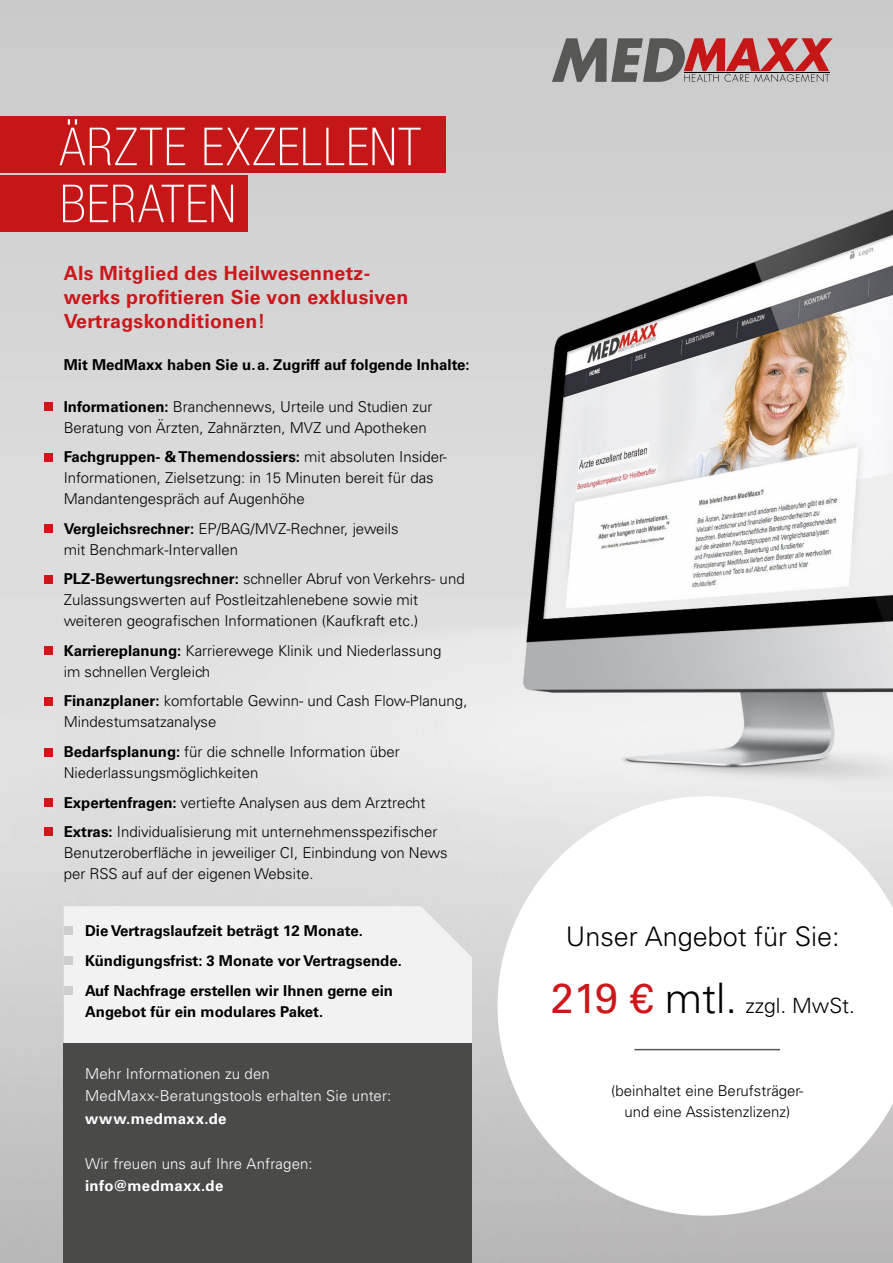
<style>
.page{position:relative;width:893px;height:1263px;background:#fff}
.page>*{position:absolute;margin:0;border:0;box-sizing:border-box;transform-origin:0 0}
.t1{font:100 condensed 52.5px/57px "Helvetica Neue LT Std";letter-spacing:.025em;color:#fff}
.t2{font:300 27px "Univers LT Std";color:#000}
.t3{font:300 21px "Univers LT Std";color:#000}
.t4{font:700 19.5px/24px "Univers LT Std";letter-spacing:.015em;color:#cd171a}
.t5{font:300 15px/21px "Univers LT Std";color:#000}
.t6{font:700 15px/29.5px "Univers LT Std";color:#000}
.t7{font:300 15px/22.5px "Univers LT Std";letter-spacing:.01em;color:#fff}
.t8{font:700 15px "Univers LT Std";letter-spacing:.025em;color:#fff}
.s1{font-weight:700}
.s2{font-weight:400;font-size:42px;color:#cd171a}
.s3{font-size:42px}
</style>
<div class="page">
<img style="left:0;top:0;width:893px;height:1263px">
<div style="left:64px;top:906px;width:408px;height:137px;background:#f2f2f2"></div>
<div style="left:0;top:116px;width:445px;height:56px;background:#c51718"></div>
<div style="left:0;top:175px;width:247px;height:57px;background:#c51718"></div>
<svg style="left:552px;top:38px;width:281px;height:44px;background:#a58080"></svg>
<hr style="left:684px;top:72px;width:146px;height:1px;background:#000">
<div style="left:64px;top:1043px;width:408px;height:220px;background:#4a4a49"></div>
<svg style="left:497px;top:796px;width:396px;height:420px"></svg>
<div style="left:45px;top:402px;width:8px;height:9px;background:#cd171a"></div>
<div style="left:45px;top:453px;width:8px;height:9px;background:#cd171a"></div>
<div style="left:45px;top:525px;width:8px;height:8px;background:#cd171a"></div>
<div style="left:45px;top:575px;width:8px;height:8px;background:#cd171a"></div>
<div style="left:45px;top:647px;width:8px;height:8px;background:#cd171a"></div>
<div style="left:45px;top:748px;width:8px;height:8px;background:#cd171a"></div>
<div style="left:45px;top:697px;width:8px;height:8px;background:#cd171a"></div>
<div style="left:45px;top:798px;width:8px;height:9px;background:#cd171a"></div>
<div style="left:45px;top:827px;width:8px;height:9px;background:#cd171a"></div>
<div style="left:64px;top:927px;width:8px;height:8px;background:#cecece"></div>
<div style="left:64px;top:956px;width:8px;height:9px;background:#cecece"></div>
<div style="left:64px;top:986px;width:8px;height:8px;background:#cecece"></div>
<hr style="left:634px;top:1049px;width:146px;height:1px;background:#575756">
<h1 class="t1" style="left:60px;top:118px;width:362px">ÄRZTE EXZELLENT<br>BERATEN</h1>
<h3 class="t4" style="left:64px;top:261px;width:346px">Als Mitglied des Heilwesennetz&shy;werks profitieren Sie von exklusiven<br>Vertragskonditionen!</h3>
<p class="t6" style="left:64px;top:350px;width:408px">Mit MedMaxx haben Sie u.a. Zugriff auf folgende Inhalte:</p>
<p class="t5" style="left:64px;top:396px;width:370px"><span class="s1">Informationen:</span> Branchennews, Urteile und Studien zur<br>Beratung von Ärzten, Zahnärzten, MVZ und Apotheken</p>
<p class="t5" style="left:64px;top:447px;width:385px"><span class="s1">Fachgruppen- &amp; Themendossiers:</span> mit absoluten Insider-<br>Informationen, Zielsetzung: in 15 Minuten bereit für das<br>Mandantengespräch auf Augenhöhe</p>
<p class="t5" style="left:64px;top:518px;width:336px"><span class="s1">Vergleichsrechner:</span> EP/BAG/MVZ-Rechner, jeweils mit Benchmark-Intervallen</p>
<p class="t5" style="left:64px;top:569px;width:402px"><span class="s1">PLZ-Bewertungsrechner:</span> schneller Abruf von Verkehrs- und<br>Zulassungswerten auf Postleitzahlenebene sowie mit weiteren geografischen Informationen (Kaufkraft etc.)</p>
<p class="t5" style="left:64px;top:640px;width:379px"><span class="s1">Karriereplanung:</span> Karrierewege Klinik und Niederlassung im schnellen Vergleich</p>
<p class="t5" style="left:64px;top:691px;width:405px"><span class="s1">Finanzplaner:</span> komfortable Gewinn- und Cash Flow-Planung,<br>Mindestumsatzanalyse</p>
<p class="t5" style="left:64px;top:741px;width:338px"><span class="s1">Bedarfsplanung:</span> für die schnelle Information über<br>Niederlassungsmöglichkeiten</p>
<p class="t5" style="left:64px;top:787px;width:375px;line-height:29.5px"><span class="s1">Expertenfragen:</span> vertiefte Analysen aus dem Arztrecht<br><span class="s1">Extras:</span> Individualisierung mit unternehmensspezifischer</p>
<p class="t5" style="left:64px;top:842px;width:385px">Benutzeroberfläche in jeweiliger CI, Einbindung von News per RSS auf auf der eigenen Website.</p>
<p class="t6" style="left:85px;top:916px;width:318px">Die Vertragslaufzeit beträgt 12 Monate.<br>Kündigungsfrist: 3 Monate vor Vertragsende.<br>Auf Nachfrage erstellen wir Ihnen gerne ein</p>
<p class="t6" style="left:85px;top:996px;width:240px">Angebot für ein modulares Paket.</p>
<p class="t7" style="left:85px;top:1062px;width:308px">Mehr Informationen zu den<br>MedMaxx-Beratungstools erhalten Sie unter:</p>
<p class="t8" style="left:85px;top:1109px;width:143px">www.medmaxx.de</p>
<p class="t7" style="left:85px;top:1152px;width:229px">Wir freuen uns auf Ihre Anfragen:</p>
<p class="t8" style="left:85px;top:1177px;width:140px">info@medmaxx.de</p>
<h2 class="t2" style="left:566px;top:920px;width:275px">Unser Angebot für Sie:</h2>
<h3 class="t3" style="left:551px;top:992px;width:306px"><span class="s2">219 €</span> <span class="s3">mtl.</span> zzgl. MwSt.</h3>
<p class="t5" style="left:611px;top:1080px;width:194px;text-align:center">(beinhaltet eine Berufsträger&shy;und eine Assistenzlizenz)</p>
</div>
